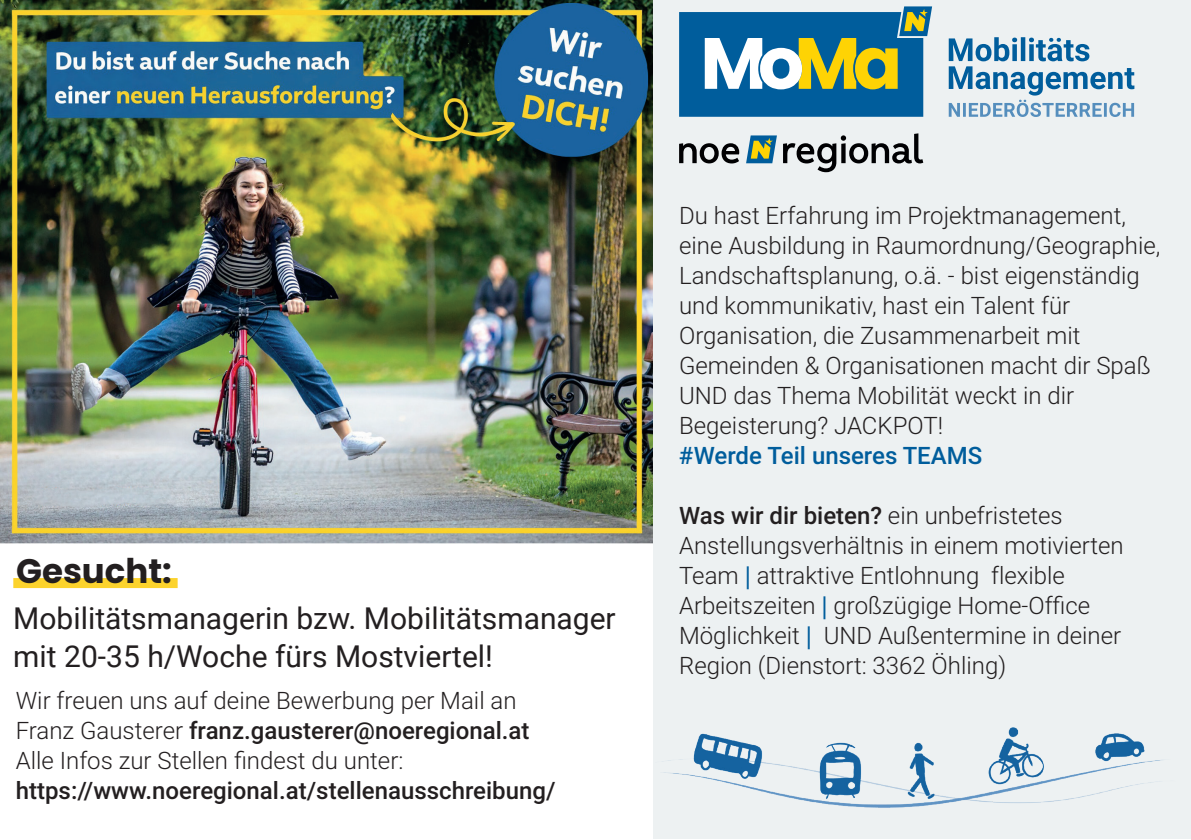
<style>
.page{position:relative;width:1191px;height:840px;background:#fff}
.page>*{position:absolute;margin:0;border:0;box-sizing:border-box;transform-origin:0 0}
.t1{font:700 34px "Poppins";color:#231f20}
.t2{font:30px/38px "Roboto";color:#231f20}
.t3{font:300 24px/30px "Roboto";color:#231f20}
.t4{font:500 24px "Roboto";color:#231f20}
.t5{font:500 24px "Roboto";color:#005d9c}
.s1{font-weight:500}
.s2{font-family:"Arial";font-weight:400;color:#005d9c}
</style>
<div class="page">
<img style="left:0;top:0;width:653px;height:543px">
<div style="left:653px;top:0;width:538px;height:837px;background:#edf1f2"></div>
<svg style="left:948px;top:37px;width:186px;height:80px"></svg>
<svg style="left:679px;top:6px;width:253px;height:111px"></svg>
<svg style="left:746px;top:135px;width:31px;height:28px"></svg>
<svg style="left:679px;top:143px;width:60px;height:20px"></svg>
<svg style="left:783px;top:133px;width:140px;height:39px"></svg>
<div style="left:13px;top:577px;width:165px;height:10px;background:#fcd32d"></div>
<img style="left:663px;top:727px;width:499px;height:81px">
<h1 class="t1" style="left:16px;top:551px;width:157px">Gesucht:</h1>
<p class="t2" style="left:13px;top:598px;width:604px">Mobilitätsmanagerin bzw. Mobilitätsmanager mit 20-35 h/Woche fürs Mostviertel!</p>
<p class="t3" style="left:16px;top:684px;width:515px">Wir freuen uns auf deine Bewerbung per Mail an<br>Franz Gausterer <span class="s1">franz.gausterer@noeregional.at<br></span>Alle Infos zur Stellen findest du unter:</p>
<p class="t4" style="left:16px;top:773px;width:541px">https://www.noeregional.at/stellenausschreibung/</p>
<p class="t3" style="left:679px;top:199px;width:483px">Du hast Erfahrung im Projektmanagement, eine Ausbildung in Raumordnung/Geographie, Landschaftsplanung, o.ä. - bist eigenständig und kommunikativ, hast ein Talent für Organisation, die Zusammenarbeit mit Gemeinden &amp; Organisationen macht dir Spaß UND das Thema Mobilität weckt in dir Begeisterung? JACKPOT!</p>
<p class="t5" style="left:679px;top:438px;width:305px">#Werde Teil unseres TEAMS</p>
<p class="t3" style="left:679px;top:499px;width:446px"><span class="s1">Was wir dir bieten?</span> ein unbefristetes Anstellungsverhältnis in einem motivierten Team <span class="s2">|</span> attraktive Entlohnung flexible Arbeitszeiten <span class="s2">|</span> großzügige Home-Office Möglichkeit <span class="s2">|</span> UND Außentermine in deiner Region (Dienstort: 3362 Öhling)</p>
</div>
